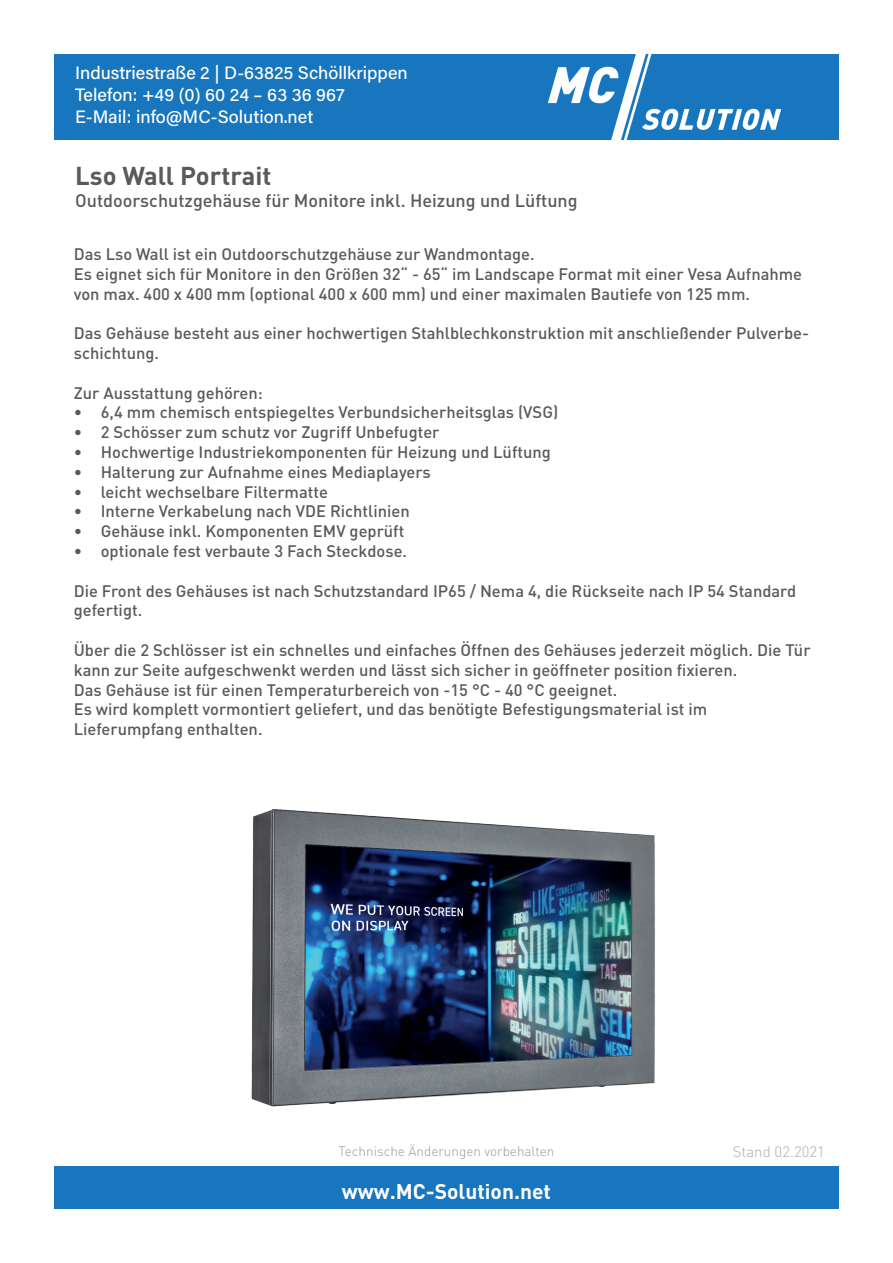
<style>
.page{position:relative;width:893px;height:1263px;background:#fff}
.page>*{position:absolute;margin:0;border:0;box-sizing:border-box;transform-origin:0 0}
.t1{font:700 25.5px "DINOT";color:#5a5a5d}
.t2{font:700 21px "DINOT";color:#fff}
.t3{font:18px/21.6px "Acumin Variable Concept";color:#fff}
.t4{font:500 18px "DINOT";color:#5a5a5d}
.t5{font:500 16.5px/19.8px "DINOT";color:#5a5a5d}
.t6{font:300 15px "DINOT";color:#acadb1}
.t7{font:300 13.5px "DINOT";color:#97999c}
</style>
<div class="page">
<div style="left:54px;top:54px;width:785px;height:85px;background:#1776bd"></div>
<img style="left:549px;top:54px;width:231px;height:85px">
<div style="left:54px;top:1166px;width:785px;height:43px;background:#1776bd"></div>
<img style="left:251px;top:809px;width:404px;height:298px">
<p class="t3" style="left:75px;top:62px;width:334px">Industriestraße 2 | D-63825 Schöllkrippen<br>Telefon: +49 (0) 60 24 – 63 36 967<br>E-Mail: info@MC-Solution.net</p>
<h1 class="t1" style="left:75px;top:159px;width:198px">Lso Wall Portrait</h1>
<p class="t4" style="left:75px;top:188px;width:504px">Outdoorschutzgehäuse für Monitore inkl. Heizung und Lüftung</p>
<p class="t5" style="left:74px;top:243px;width:730px">Das Lso Wall ist ein Outdoorschutzgehäuse zur Wandmontage.<br>Es eignet sich für Monitore in den Größen 32“ - 65“ im Landscape Format mit einer Vesa Aufnahme von max. 400 x 400 mm (optional 400 x 600 mm) und einer maximalen Bautiefe von 125 mm.</p>
<p class="t5" style="left:74px;top:323px;width:737px">Das Gehäuse besteht aus einer hochwertigen Stahlblechkonstruktion mit anschließender Pulverbe&shy;schichtung.</p>
<p class="t5" style="left:74px;top:382px;width:191px">Zur Ausstattung gehören:</p>
<p class="t5" style="left:74px;top:402px;width:486px">• 6,4 mm chemisch entspiegeltes Verbundsicherheitsglas (VSG)</p>
<p class="t5" style="left:74px;top:422px;width:367px">• 2 Schösser zum schutz vor Zugriff Unbefugter</p>
<p class="t5" style="left:74px;top:441px;width:479px">• Hochwertige Industriekomponenten für Heizung und Lüftung</p>
<p class="t5" style="left:74px;top:461px;width:358px">• Halterung zur Aufnahme eines Mediaplayers</p>
<p class="t5" style="left:74px;top:481px;width:256px">• leicht wechselbare Filtermatte</p>
<p class="t5" style="left:74px;top:501px;width:337px">• Interne Verkabelung nach VDE Richtlinien</p>
<p class="t5" style="left:74px;top:521px;width:332px">• Gehäuse inkl. Komponenten EMV geprüft</p>
<p class="t5" style="left:74px;top:540px;width:335px">• optionale fest verbaute 3 Fach Steckdose.</p>
<p class="t5" style="left:74px;top:580px;width:724px">Die Front des Gehäuses ist nach Schutzstandard IP65 / Nema 4, die Rückseite nach IP 54 Standard gefertigt.</p>
<p class="t5" style="left:74px;top:639px;width:738px">Über die 2 Schlösser ist ein schnelles und einfaches Öffnen des Gehäuses jederzeit möglich. Die Tür kann zur Seite aufgeschwenkt werden und lässt sich sicher in geöffneter position fixieren.<br>Das Gehäuse ist für einen Temperaturbereich von -15 °C - 40 °C geeignet.<br>Es wird komplett vormontiert geliefert, und das benötigte Befestigungsmaterial ist im Lieferumpfang enthalten.</p>
<p class="t7" style="left:338px;top:1141px;width:217px">Technische Änderungen vorbehalten</p>
<p class="t6" style="left:733px;top:1141px;width:94px">Stand 02.2021</p>
<p class="t2" style="left:342px;top:1177px;width:210px">www.MC-Solution.net</p>
</div>
